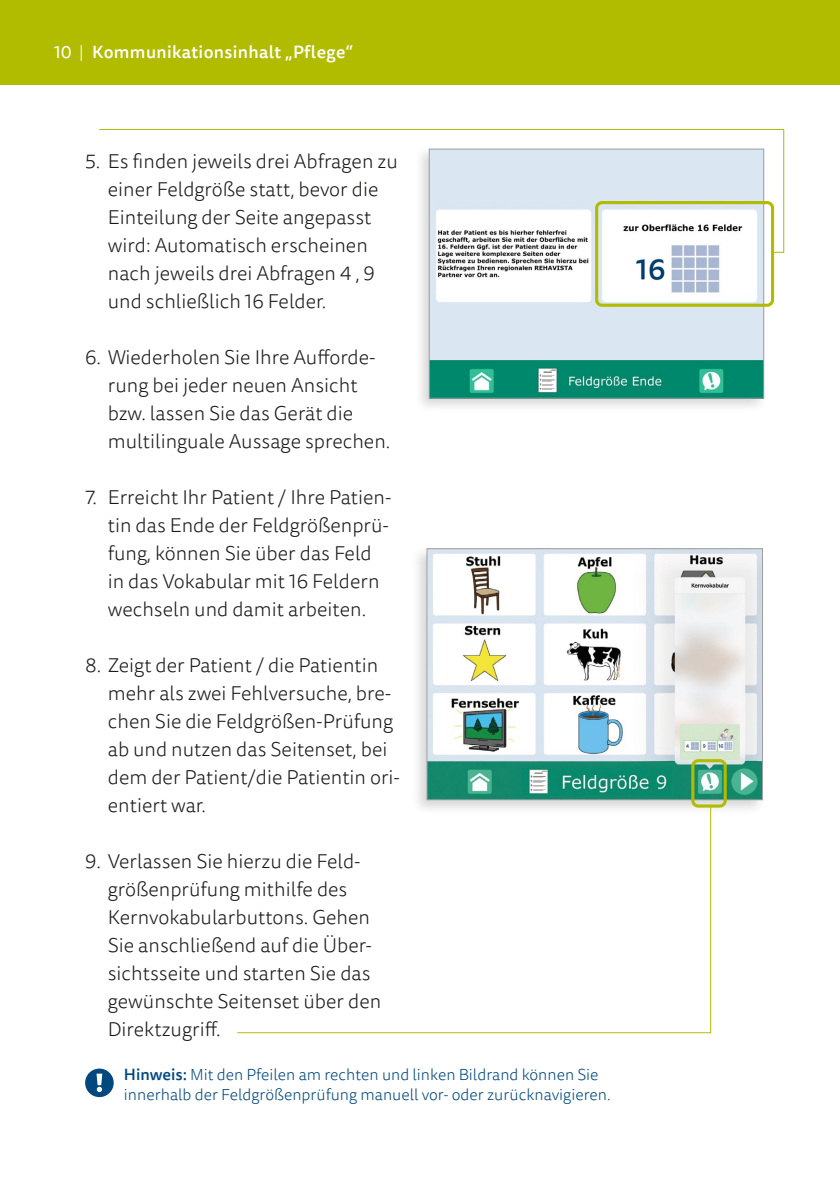
<style>
.page{position:relative;width:840px;height:1191px;background:#fff}
.page>*{position:absolute;margin:0;border:0;box-sizing:border-box;transform-origin:0 0}
.t1{font:300 20px/28px "Tisa Sans Pro";color:#1a1a18}
.t2{font:500 17.4px "Tisa Sans Pro";letter-spacing:.02em;color:#fff}
.P_Legende{font:300 16px/20px "Tisa Sans Pro";color:#00487e}
.s1{font-weight:400}
.s2{font-weight:300}
.s3{font-weight:500}
</style>
<div class="page">
<div style="left:0;top:0;width:839px;height:85px;background:#b1bc00"></div>
<div style="left:413px;top:145px;width:354px;height:268px;background:#1a1a18;opacity:.17"></div>
<img style="left:431px;top:151px;width:330px;height:245px">
<div style="left:429px;top:149px;width:334px;height:249px;border:1px solid #9e9f9f"></div>
<div style="left:411px;top:545px;width:355px;height:270px;background:#1a1a18;opacity:.17"></div>
<img style="left:428px;top:550px;width:332px;height:248px">
<div style="left:426px;top:548px;width:336px;height:252px;border:1px solid #9e9f9f"></div>
<div style="left:594px;top:201px;width:179px;height:106px;border:3px solid #b1bc00;border-radius:5px"></div>
<hr style="left:99px;top:129px;width:684px;height:1px;background:#b1bc00">
<hr style="left:782px;top:129px;width:1px;height:124px;background:#b1bc00">
<div style="left:691px;top:759px;width:35px;height:48px;border:3px solid #b1bc00;border-radius:5px"></div>
<svg style="left:237px;top:806px;width:474px;height:227px"></svg>
<svg style="left:771px;top:252px;width:12px;height:1px"></svg>
<div style="left:85px;top:1068px;width:29px;height:29px;background:#00487e;border-radius:50%"></div>
<svg style="left:96px;top:1073px;width:6px;height:19px"></svg>
<p class="t2" style="left:54px;top:40px;width:300px"><span class="s1">10</span> <span class="s2">|</span> Kommunikationsinhalt „Pflege“</p>
<p class="t1" style="left:108px;top:148px;width:291px;text-indent:-23px">5. Es finden jeweils drei Abfragen zu einer Feldgröße statt, bevor die<br>Einteilung der Seite angepasst wird: Automatisch erscheinen nach jeweils drei Abfragen 4 , 9 und schließlich 16 Felder.</p>
<p class="t1" style="left:108px;top:344px;width:284px;text-indent:-23px">6. Wiederholen Sie Ihre Aufforde&shy;rung bei jeder neuen Ansicht bzw. lassen Sie das Gerät die multilinguale Aussage sprechen.</p>
<p class="t1" style="left:108px;top:484px;width:285px;text-indent:-23px">7. Erreicht Ihr Patient / Ihre Patien&shy;tin das Ende der Feldgrößenprü&shy;fung, können Sie über das Feld in das Vokabular mit 16 Feldern wechseln und damit arbeiten.</p>
<p class="t1" style="left:108px;top:652px;width:293px;text-indent:-23px">8. Zeigt der Patient / die Patientin mehr als zwei Fehlversuche, bre&shy;chen Sie die Feldgrößen-Prüfung ab und nutzen das Seitenset, bei dem der Patient/die Patientin ori&shy;entiert war.</p>
<p class="t1" style="left:108px;top:848px;width:275px;text-indent:-23px">9. Verlassen Sie hierzu die Feld&shy;größenprüfung mithilfe des<br>Kernvokabularbuttons. Gehen<br>Sie anschließend auf die Über&shy;sichtsseite und starten Sie das gewünschte Seitenset über den<br>Direktzugriff.</p>
<p class="P_Legende" style="left:124px;top:1065px;width:488px"><span class="s3">Hinweis:</span> Mit den Pfeilen am rechten und linken Bildrand können Sie innerhalb der Feldgrößenprüfung manuell vor- oder zurücknavigieren.</p>
</div>
